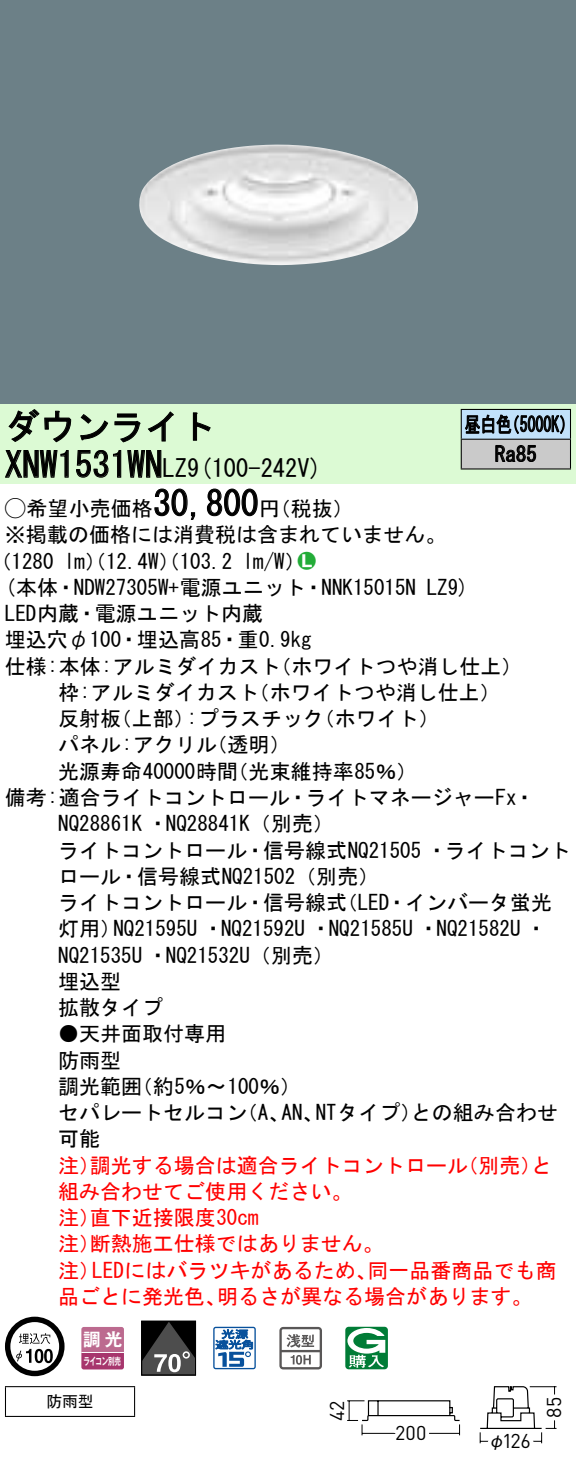
<style>
.page{position:relative;width:576px;height:1468px;background:#fff}
.page>*{position:absolute;margin:0;border:0;box-sizing:border-box;transform-origin:0 0}
.t1{font:35px "MS Gothic";color:#000}
.t2{font:24.5px "MS Gothic";color:#000}
.t3{font:21px/26.2px "MS Gothic";color:#000}
.t4{font:21px/26.2px "MS Gothic";color:#f00}
.t5{font:21px/29.8px "MS Gothic";color:#000;scale:.75 1}
.t6{font:21px "Ford Classification 1";color:#23ac38}
.t7{font:19.95px "DINOT";letter-spacing:.005em;color:#000}
.t8{font:17.5px "Gothic MB101 Pro De Bold 90 pv RKSJ H";color:#fff}
.t9{font:17.5px "Gothic BBB Pro Medium 90 pv RKSJ H";color:#000}
.t10{font:15.75px "MS Gothic";color:#000}
.t11{font:10.15px "Gothic MB101 Pro De Bold 90 pv RKSJ H";letter-spacing:-.05em;color:#fff;scale:.65 1}
.s1{font-size:24.5px}
.s2{font-family:"Ford Classification 1"}
.s3{color:#fff}
</style>
<div class="page">
<div style="left:0;top:0;width:575px;height:404px;background:#6c8087"></div>
<img style="left:139px;top:145px;width:279px;height:120px">
<div style="left:0;top:404px;width:575px;height:79px;background:#dcfad4"></div>
<svg style="left:8px;top:409px;width:64px;height:34px"></svg>
<svg style="left:80px;top:413px;width:60px;height:30px"></svg>
<svg style="left:147px;top:411px;width:26px;height:31px"></svg>
<svg style="left:192px;top:412px;width:19px;height:29px"></svg>
<svg style="left:5px;top:450px;width:64px;height:28px"></svg>
<svg style="left:76px;top:450px;width:86px;height:28px"></svg>
<svg style="left:154px;top:488px;width:42px;height:32px"></svg>
<svg style="left:207px;top:488px;width:51px;height:29px"></svg>
<svg style="left:5px;top:1317px;width:59px;height:59px"></svg>
<svg style="left:44px;top:1349px;width:9px;height:14px"></svg>
<svg style="left:81px;top:1327px;width:43px;height:42px;background:#b45783"></svg>
<hr style="left:81px;top:1352px;width:43px;height:1px;background:#fff">
<div style="left:141px;top:1321px;width:55px;height:54px;border:1px solid #000"></div>
<svg style="left:142px;top:1322px;width:53px;height:53px;background:#404040"></svg>
<svg style="left:213px;top:1327px;width:43px;height:42px"></svg>
<svg style="left:279px;top:1327px;width:43px;height:42px"></svg>
<svg style="left:345px;top:1327px;width:43px;height:42px"></svg>
<hr style="left:5px;top:1386px;width:130px;height:1px;background:#000">
<svg style="left:5px;top:1387px;width:1px;height:29px"></svg>
<svg style="left:134px;top:1387px;width:1px;height:29px"></svg>
<hr style="left:5px;top:1416px;width:130px;height:1px;background:#000">
<div style="left:461px;top:409px;width:109px;height:30px;background:#c1e1fa"></div>
<div style="left:461px;top:439px;width:109px;height:30px;background:#cacaca"></div>
<hr style="left:460px;top:409px;width:110px;height:1px;background:#000">
<hr style="left:569px;top:410px;width:2px;height:29px;background:#000">
<hr style="left:460px;top:439px;width:110px;height:1px;background:#000">
<hr style="left:569px;top:440px;width:2px;height:28px;background:#000">
<hr style="left:460px;top:468px;width:110px;height:2px;background:#000">
<svg style="left:460px;top:410px;width:104px;height:58px"></svg>
<svg style="left:347px;top:1386px;width:210px;height:58px"></svg>
<h1 class="t1" style="left:5px;top:409px;width:212px">ダウンライト</h1>
<p class="t2" style="left:187px;top:456px;width:136px">(9 100-242 (V</p>
<h1 class="t1" style="left:5px;top:447px;width:184px">XNW1531WN<span class="s1">LZ</span></h1>
<h1 class="t1" style="left:153px;top:486px;width:106px">30,800</h1>
<p class="t3" style="left:5px;top:495px;width:442px"><span class="s2">A</span>希望小売価格<br>※掲載の価格には消費税は含まれていません。</p>
<p class="t6" style="left:298px;top:550px;width:19px">2<span class="s3">7</span></p>
<p class="t3" style="left:259px;top:495px;width:96px">（円税抜(</p>
<p class="t3" style="left:243px;top:548px;width:64px">l m (W/</p>
<p class="t3" style="left:-9px;top:548px;width:65px">（1280</p>
<p class="t3" style="left:64px;top:548px;width:169px">lm）（12.4 ）（W 103.2</p>
<p class="t5" style="left:494px;top:409px;width:57px;text-indent:-30px">昼白色<br>Ra85</p>
<p class="t5" style="left:504px;top:409px;width:96px">（5000 (K</p>
<p class="t3" style="left:5px;top:574px;width:412px">(本体・NDW27305 +W 電源ユニット・NNK15015N</p>
<p class="t3" style="left:5px;top:600px;width:259px">LED内蔵・電源ユニット内蔵</p>
<p class="t3" style="left:5px;top:627px;width:308px">埋込穴φ100・埋込高85・重0.9kg</p>
<p class="t3" style="left:270px;top:653px;width:254px">（ホワイトつや消し仕上(</p>
<p class="t3" style="left:426px;top:574px;width:44px">LZ (9</p>
<p class="t3" style="left:248px;top:653px;width:253px;text-indent:-243px">仕様:本体:アルミダイカスト<br>（ホワイトつや消し仕上(</p>
<p class="t3" style="left:58px;top:679px;width:202px">枠:アルミダイカスト</p>
<p class="t3" style="left:58px;top:705px;width:64px">反射板</p>
<p class="t3" style="left:111px;top:705px;width:85px">（上部）</p>
<p class="t3" style="left:187px;top:705px;width:139px">:プラスチック</p>
<p class="t3" style="left:313px;top:705px;width:127px">（ホワイト(</p>
<p class="t3" style="left:58px;top:732px;width:160px">パネル:アクリル</p>
<p class="t3" style="left:206px;top:732px;width:86px">（透明(</p>
<p class="t3" style="left:58px;top:758px;width:181px">光源寿命40000時間</p>
<p class="t3" style="left:5px;top:784px;width:531px">備考:適合ライトコントロール・ライトマネージャーFx・</p>
<p class="t3" style="left:58px;top:810px;width:277px">NQ28861K ・NQ28841 （K 別売(</p>
<p class="t3" style="left:58px;top:837px;width:514px">ライトコントロール・信号線式NQ21505 ・ライトコント</p>
<p class="t3" style="left:58px;top:863px;width:322px">ロール・信号線式NQ21502（別売(</p>
<p class="t3" style="left:336px;top:889px;width:217px">（LED・インバータ蛍光</p>
<p class="t3" style="left:227px;top:758px;width:191px">（光束維持率85％(</p>
<p class="t3" style="left:113px;top:889px;width:435px;text-indent:-55px">ライトコントロール・信号線式<br>NQ21595U ・NQ21592U ・NQ21585U ・NQ21582 ・U</p>
<p class="t3" style="left:58px;top:915px;width:277px">灯用）<br>NQ21535U ・NQ21532 （U 別売(埋込型<br>拡散タイプ</p>
<p class="t3" style="left:58px;top:1020px;width:169px">●天井面取付専用防雨型</p>
<p class="t3" style="left:132px;top:1073px;width:171px">（約5％〜100％(</p>
<p class="t3" style="left:58px;top:1073px;width:85px">調光範囲</p>
<p class="t3" style="left:315px;top:1099px;width:107px">NTタイプ）</p>
<p class="t3" style="left:411px;top:1099px;width:148px">との組み合わせ</p>
<p class="t3" style="left:58px;top:1099px;width:190px">セパレートセルコン可能</p>
<p class="t3" style="left:237px;top:1099px;width:54px">（、A</p>
<p class="t3" style="left:281px;top:1099px;width:43px">AN、</p>
<p class="t4" style="left:90px;top:1152px;width:379px">調光する場合は適合ライトコントロール</p>
<p class="t4" style="left:457px;top:1152px;width:96px">（別売と）</p>
<p class="t4" style="left:58px;top:1152px;width:43px">注）</p>
<p class="t4" style="left:58px;top:1178px;width:295px">組み合わせてご使用ください。</p>
<p class="t4" style="left:90px;top:1204px;width:170px">直下近接限度30cm</p>
<p class="t4" style="left:90px;top:1204px;width:295px;text-indent:-32px">注）<br>断熱施工仕様ではありません。</p>
<p class="t4" style="left:58px;top:1230px;width:43px">注）</p>
<p class="t4" style="left:92px;top:1257px;width:286px">LEDにはバラツキがあるため、</p>
<p class="t4" style="left:367px;top:1257px;width:190px">同一品番商品でも商</p>
<p class="t4" style="left:58px;top:1257px;width:43px">注）</p>
<p class="t4" style="left:58px;top:1283px;width:169px">品ごとに発光色、</p>
<p class="t4" style="left:217px;top:1283px;width:317px">明るさが異なる場合があります。</p>
<p class="t8" style="left:83px;top:1325px;width:41px">調光</p>
<p class="t11" style="left:84px;top:1352px;width:59px">ライコン別売</p>
<p class="t10" style="left:46px;top:1394px;width:49px">防雨型</p>
<p class="t7" style="left:323px;top:1421px;width:22px;rotate:-90deg">42</p>
<p class="t7" style="left:395px;top:1419px;width:33px">200</p>
<p class="t7" style="left:502px;top:1427px;width:30px">126</p>
<p class="t9" style="left:488px;top:1426px;width:19px">φ</p>
<p class="t7" style="left:540px;top:1418px;width:22px;rotate:-90deg">85</p>
</div>
